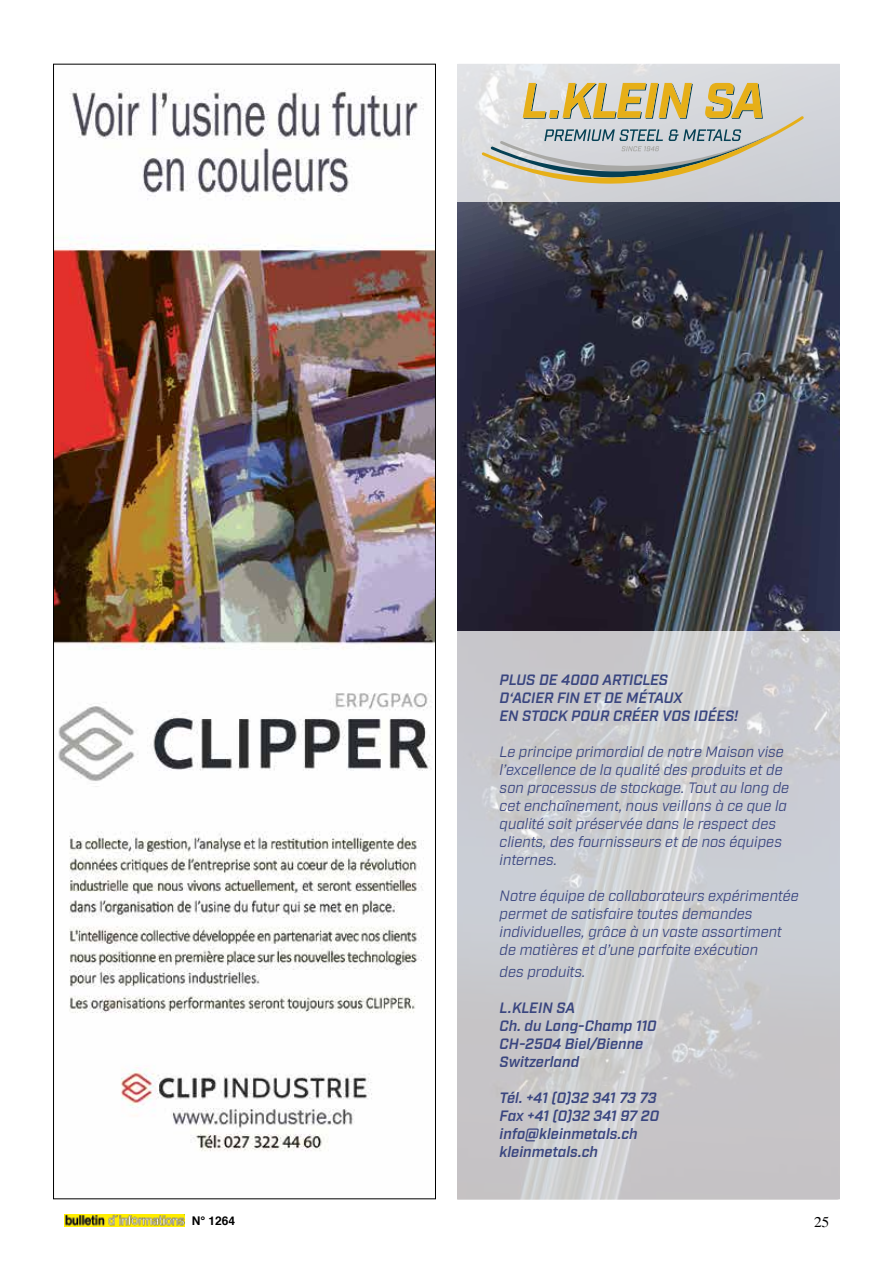
<style>
.page{position:relative;width:893px;height:1263px;background:#fff}
.page>*{position:absolute;margin:0;border:0;box-sizing:border-box;transform-origin:0 0}
.t1{font:italic 15px/18px "Industry";letter-spacing:.005em;color:#39457f}
.t2{font:italic 600 15px/18px "Industry";color:#39457f}
.t3{font:700 12px "Helvetica";color:#000}
</style>
<div class="page">
<img style="left:64px;top:1215px;width:120px;height:11px">
<img style="left:457px;top:202px;width:383px;height:429px">
<svg style="left:457px;top:64px;width:383px;height:138px;background:#d6d7db"></svg>
<svg style="left:482px;top:83px;width:322px;height:101px;background:#c9c5af"></svg>
<svg style="left:457px;top:631px;width:383px;height:568px;background:#cacbce"></svg>
<img style="left:55px;top:88px;width:379px;height:1063px">
<p class="t3" style="left:192px;top:1211px;width:45px">N° 1264</p>
<p class="t2" style="left:500px;top:671px;width:240px">PLUS DE 4000 ARTICLES<br>D‘ACIER FIN ET DE MÉTAUX<br>EN STOCK POUR CRÉER VOS IDÉES!</p>
<p class="t1" style="left:500px;top:743px;width:291px">Le principe primordial de notre Maison vise l’excellence de la qualité des produits et de son processus de stockage. Tout au long de cet enchaînement, nous veillons à ce que la qualité soit préservée dans le respect des clients, des fournisseurs et de nos équipes internes.</p>
<p class="t1" style="left:500px;top:887px;width:301px">Notre équipe de collaborateurs expérimentée permet de satisfaire toutes demandes individuelles, grâce à un vaste assortiment de matières et d’une parfaite exécution</p>
<p class="t1" style="left:500px;top:963px;width:87px">des produits.</p>
<p class="t2" style="left:500px;top:999px;width:159px">L.KLEIN SA<br>Ch. du Long-Champ 110<br>CH-2504 Biel/Bienne<br>Switzerland</p>
<p class="t2" style="left:500px;top:1089px;width:161px">Tél. +41 (0)32 341 73 73<br>Fax +41 (0)32 341 97 20 info@kleinmetals.ch kleinmetals.ch</p>
</div>
